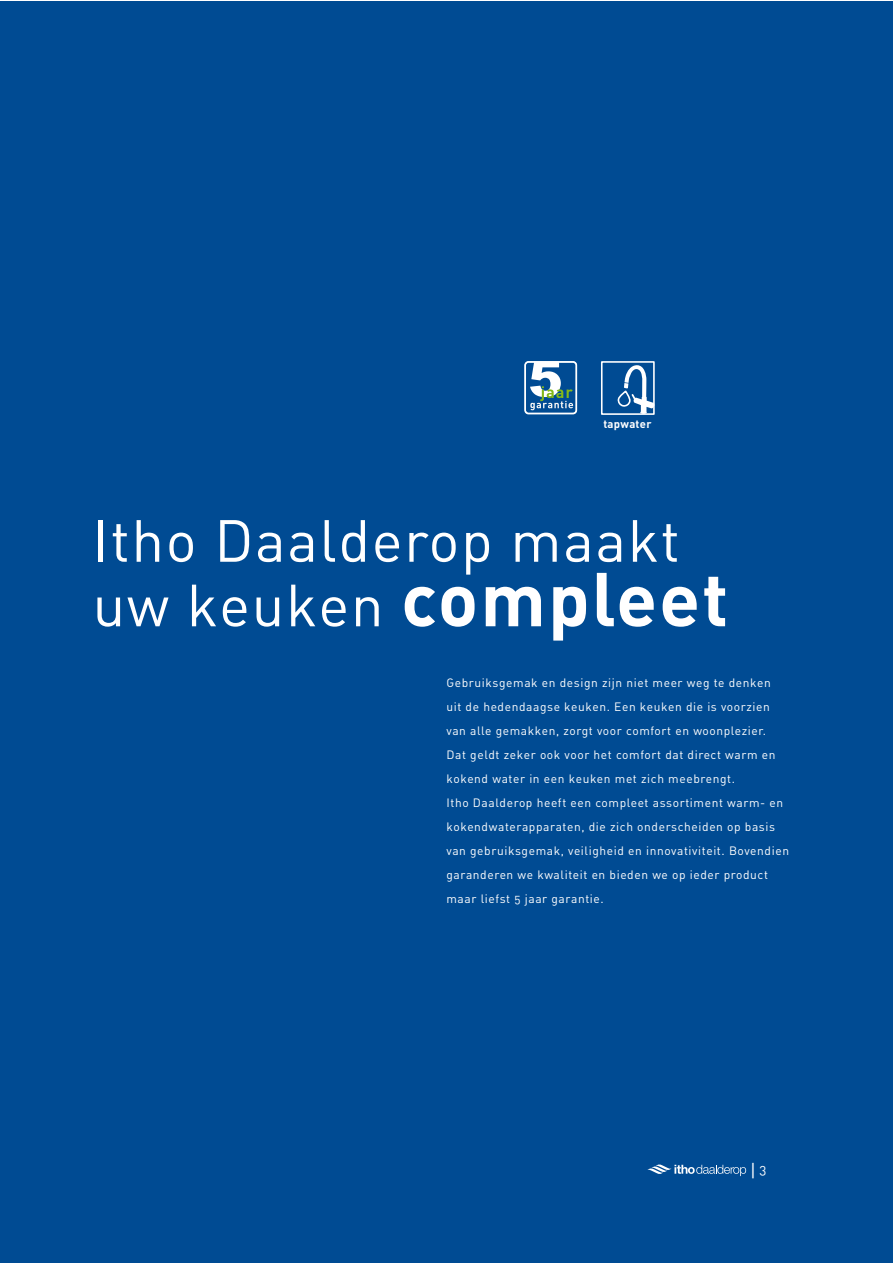
<style>
.page{position:relative;width:893px;height:1263px;background:#fff}
.page>*{position:absolute;margin:0;border:0;box-sizing:border-box;transform-origin:0 0}
.t1{font:58.5px/64.5px "DIN Regular Alternate";letter-spacing:.025em;color:#fff}
.t2{font:18px "DIN Regular Alternate";color:#004b93}
.t3{font:12px/24px "DIN Regular Alternate";letter-spacing:.05em;color:#fff}
.t4{font:11.25px "DIN Bold Alternate";letter-spacing:.025em;color:#fff}
.s1{font-family:"DIN Bold Alternate";font-size:75px}
.s2{font-size:13.5px}
</style>
<div class="page">
<div style="left:0;top:1px;width:892px;height:1262px;background:#004b93"></div>
<svg style="left:647px;top:1164px;width:99px;height:12px"></svg>
<svg style="left:524px;top:361px;width:54px;height:54px"></svg>
<svg style="left:618px;top:365px;width:34px;height:47px"></svg>
<div style="left:601px;top:361px;width:54px;height:54px;border:2px solid #fff"></div>
<p class="t4" style="left:603px;top:416px;width:50px">tapwater</p>
<h1 class="t1" style="left:92px;top:507px;width:637px">Itho Daalderop maakt uw keuken <span class="s1">compleet</span></h1>
<p class="t3" style="left:446px;top:670px;width:344px">Gebruiksgemak en design zijn niet meer weg te denken<br>uit de hedendaagse keuken. Een keuken die is voorzien van alle gemakken, zorgt voor comfort en woonplezier.<br>Dat geldt zeker ook voor het comfort dat direct warm en kokend water in een keuken met zich meebrengt.<br>Itho Daalderop heeft een compleet assortiment warm- en kokendwaterapparaten, die zich onderscheiden op basis van gebruiksgemak, veiligheid en innovativiteit. Bovendien garanderen we kwaliteit en bieden we op ieder product maar liefst 5 jaar garantie.</p>
<h2 class="t2" style="left:750px;top:1159px;width:18px">|<span class="s2">3</span></h2>
</div>
